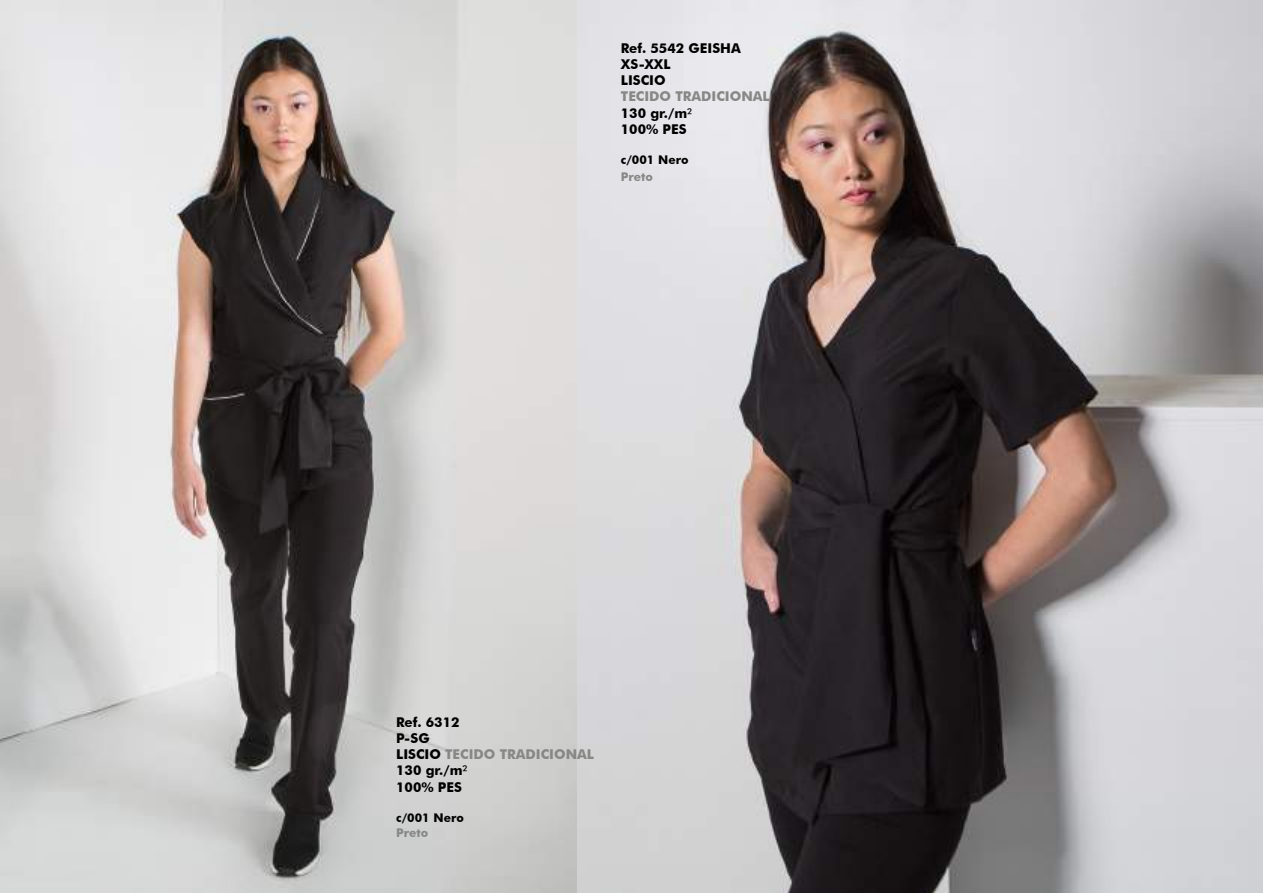
<style>
.page{position:relative;width:1263px;height:893px;background:#fff}
.page>*{position:absolute;margin:0;border:0;box-sizing:border-box;transform-origin:0 0}
.t1{font:700 13.5px/16.2px "Futura BT";color:#000}
.t2{font:700 13.5px/16.2px "Futura BT";color:#878786}
.t3{font:700 12px "Futura BT";color:#000}
.t4{font:700 12px "Futura BT";color:#878786}
.s1{color:#000}
.s2{font-weight:500;color:#000}
.s3{color:#878786}
.s4{font-weight:500}
</style>
<div class="page">
<img style="left:0;top:0;width:1263px;height:893px">
<p class="t1" style="left:621px;top:40px;width:121px">Ref. 5542 GEISHA<br>XS-XXL<br>LISCIO</p>
<p class="t2" style="left:621px;top:88px;width:150px">TECIDO TRADICIONAL<br><span class="s1">130 gr./m</span><span class="s2">²<br></span><span class="s1">100% PES</span></p>
<p class="t3" style="left:621px;top:153px;width:69px">c/001 Nero</p>
<p class="t4" style="left:621px;top:169px;width:34px">Preto</p>
<p class="t1" style="left:396px;top:714px;width:199px">Ref. 6312<br>P-SG<br>LISCIO <span class="s3">TECIDO TRADICIONAL<br></span>130 gr./m<span class="s4">²<br></span>100% PES</p>
<p class="t3" style="left:396px;top:811px;width:69px">c/001 Nero</p>
<p class="t4" style="left:396px;top:825px;width:34px">Preto</p>
</div>
